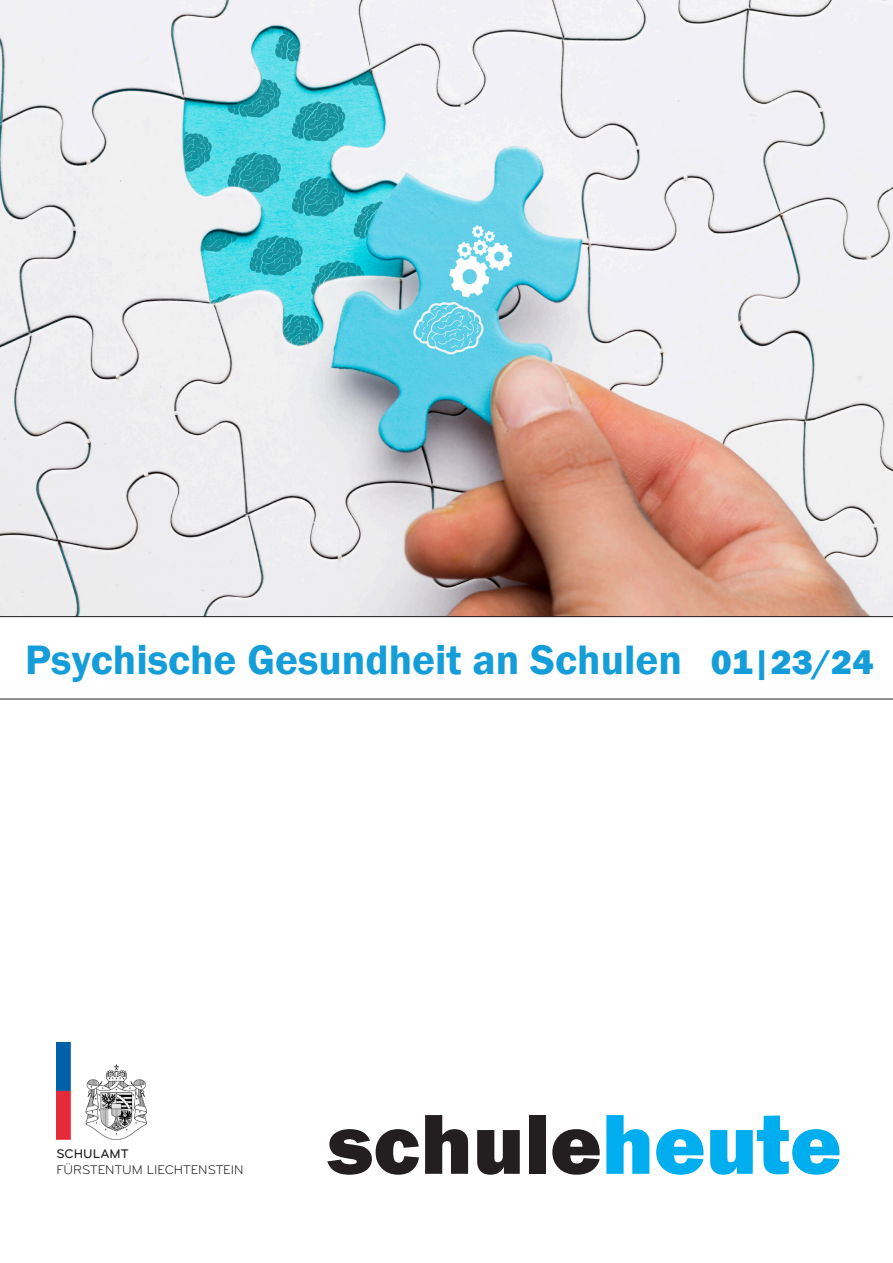
<style>
.page{position:relative;width:893px;height:1263px;background:#fff}
.page>*{position:absolute;margin:0;border:0;box-sizing:border-box;transform-origin:0 0}
.Newsletter-Titel{font:800 88.2px "Franklin Gothic";color:#231f20}
.Deckblatt_-_Daten{font:600 42.3px "Franklin Gothic";color:#149dd9}
.t1{font:13.05px/15.6px "Bryant";color:#231f20}
.s1{font-weight:800;font-size:35.25px}
.s2{font-weight:500}
.s3{color:#00aeef}
</style>
<div class="page">
<img style="left:0;top:0;width:893px;height:617px">
<hr style="left:0;top:699px;width:893px;height:1px;background:#231f20">
<img style="left:56px;top:1043px;width:91px;height:96px">
<p class="Deckblatt_-_Daten" style="left:25px;top:634px;width:849px">Psychische Gesundheit an Schulen <span class="s1">01|23/24</span></p>
<p class="t1" style="left:56px;top:1146px;width:189px"><span class="s2">SCHULAMT<br></span>FÜRSTENTUM LIECHTENSTEIN</p>
<p class="Newsletter-Titel" style="left:327px;top:1087px;width:516px">schule<span class="s3">heute</span></p>
</div>
